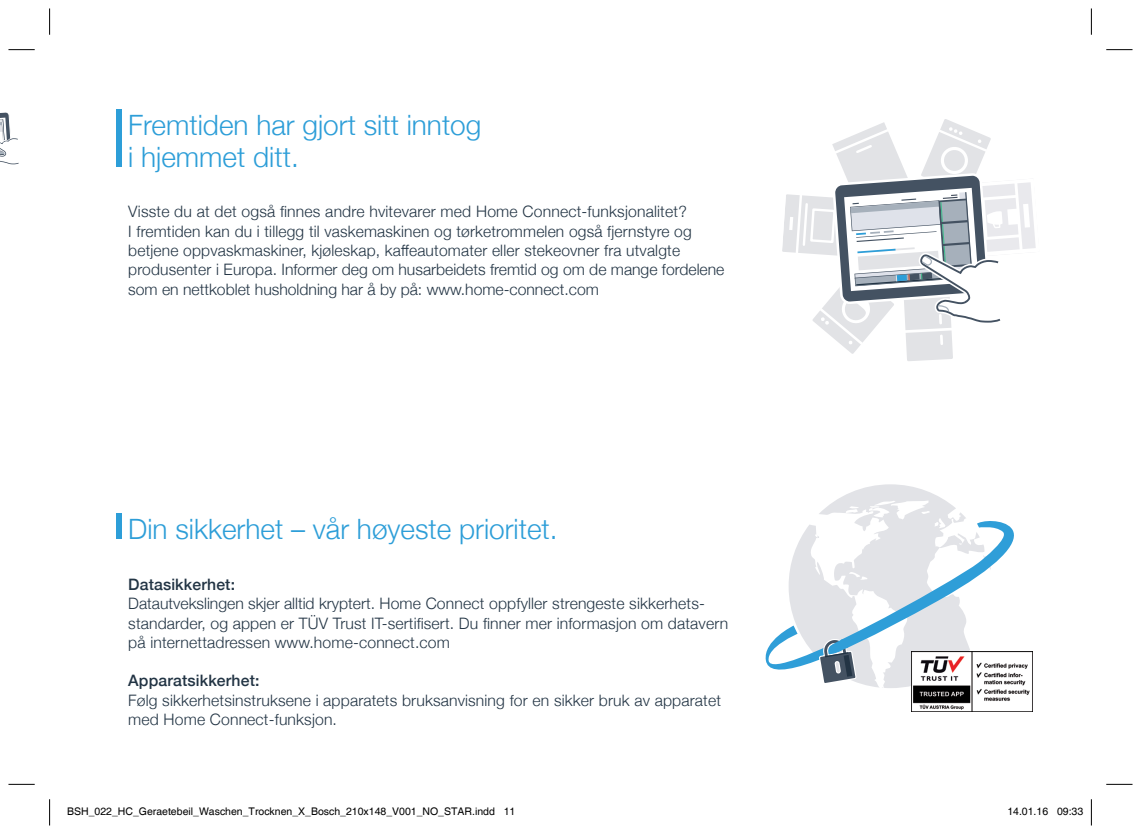
<style>
.page{position:relative;width:1141px;height:834px;background:#fff}
.page>*{position:absolute;margin:0;border:0;box-sizing:border-box;transform-origin:0 0}
.t1{font:300 28px/31.5px "Helvetica Neue";color:#2d9ed8}
.t2{font:300 15.75px/19.2px "Helvetica Neue";letter-spacing:.01em;color:#223444}
.t3{font:500 15.75px "Helvetica Neue";letter-spacing:.01em;color:#223444}
.t4{font:10.5px "Helvetica";color:#000}
</style>
<div class="page">
<svg style="left:819px;top:484px;width:144px;height:204px;fill:#e8e8eb"></svg>
<svg style="left:766px;top:515px;width:248px;height:169px"></svg>
<svg style="left:818px;top:639px;width:40px;height:44px;background:#7993a5"></svg>
<svg style="left:782px;top:119px;width:254px;height:242px"></svg>
<img style="left:912px;top:651px;width:120px;height:60px">
<div style="left:117px;top:109px;width:5px;height:57px;background:#2d9ed8"></div>
<div style="left:117px;top:513px;width:5px;height:26px;background:#2d9ed8"></div>
<svg style="left:0;top:112px;width:19px;height:53px"></svg>
<svg style="left:8px;top:49px;width:27px;height:1px"></svg>
<svg style="left:1106px;top:49px;width:26px;height:1px"></svg>
<svg style="left:8px;top:783px;width:27px;height:1px"></svg>
<svg style="left:1106px;top:783px;width:26px;height:1px"></svg>
<svg style="left:49px;top:8px;width:1px;height:27px"></svg>
<svg style="left:49px;top:799px;width:1px;height:26px"></svg>
<svg style="left:1091px;top:8px;width:1px;height:27px"></svg>
<svg style="left:1091px;top:799px;width:1px;height:26px"></svg>
<h1 class="t1" style="left:128px;top:108px;width:355px">Fremtiden har gjort sitt inntog i hjemmet ditt.</h1>
<p class="t2" style="left:128px;top:201px;width:598px">Visste du at det også finnes andre hvitevarer med Home Connect-funksjonalitet?<br>I fremtiden kan du i tillegg til vaskemaskinen og tørketrommelen også fjernstyre og betjene oppvaskmaskiner, kjøleskap, kaffeautomater eller stekeovner fra utvalgte produsenter i Europa. Informer deg om husarbeidets fremtid og om de mange fordelene som en nettkoblet husholdning har å by på: www.home-connect.com</p>
<h1 class="t1" style="left:128px;top:511px;width:431px">Din sikkerhet – vår høyeste prioritet.</h1>
<p class="t3" style="left:128px;top:571px;width:108px">Datasikkerhet:</p>
<p class="t2" style="left:128px;top:593px;width:601px">Datautvekslingen skjer alltid kryptert. Home Connect oppfyller strengeste sikkerhets&shy;standarder, og appen er TÜV Trust IT-sertifisert. Du finner mer informasjon om datavern på internettadressen www.home-connect.com</p>
<p class="t3" style="left:128px;top:668px;width:133px">Apparatsikkerhet:</p>
<p class="t2" style="left:128px;top:689px;width:594px">Følg sikkerhetsinstruksene i apparatets bruksanvisning for en sikker bruk av apparatet med Home Connect-funksjon.</p>
<p class="t4" style="left:67px;top:805px;width:450px">BSH_022_HC_Geraetebeil_Waschen_Trocknen_X_Bosch_210x148_V001_NO_STAR.indd 11</p>
<p class="t4" style="left:1007px;top:805px;width:77px">14.01.16 09:33</p>
</div>
